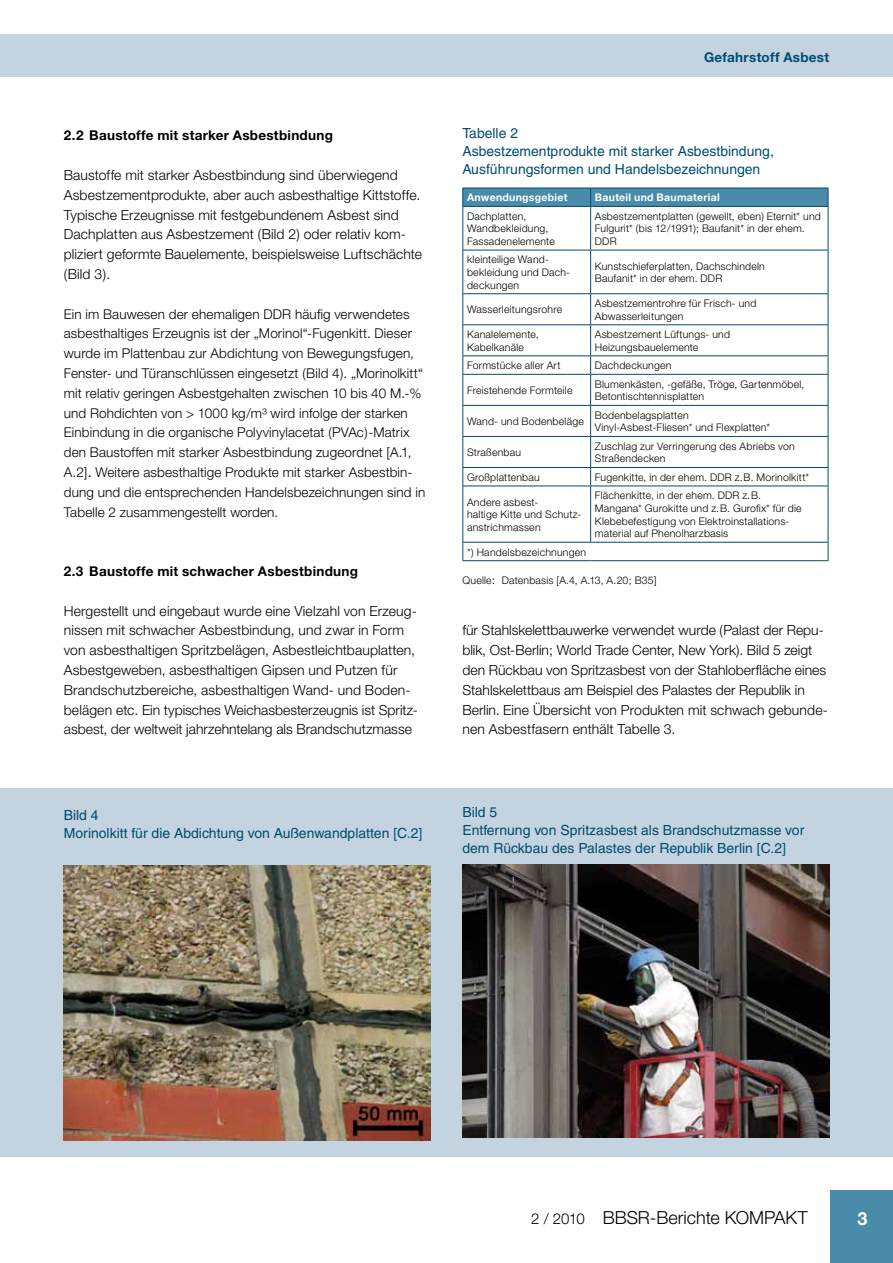
<style>
.page{position:relative;width:893px;height:1263px;background:#fff}
.page>*{position:absolute;margin:0;border:0;box-sizing:border-box;transform-origin:0 0}
.Flietext{font:300 18px "Helvetica Neue";color:#000}
.Hierarchie_3{font:700 18px "Helvetica Neue";color:#fff}
.Fließtext{font:300 13.95px/19.8px "Helvetica Neue";letter-spacing:.005em;color:#000}
.Abbildungs_Überschri{font:13.95px/18px "Helvetica";color:#004c71}
.Beschriftung{font:300 13.5px/19.8px "Helvetica Neue";letter-spacing:.01em;color:#000}
.Hierarchie_2{font:700 13.5px "Helvetica Neue";letter-spacing:.02em;color:#000}
.Flietext-2{font:700 13.5px "Helvetica Neue";letter-spacing:.02em;color:#004c71}
.Tabellen_Text{font:300 10.5px/12.6px "Helvetica Neue";letter-spacing:.02em;color:#000}
.Tabellen_Text-2{font:700 10.5px "Helvetica Neue";letter-spacing:.025em;color:#fff}
.s1{font-weight:400}
.s2{font-size:15px}
</style>
<div class="page">
<div style="left:0;top:34px;width:893px;height:42px;background:#c3d4e0"></div>
<div style="left:830px;top:1190px;width:63px;height:73px;background:#498ba9"></div>
<div style="left:0;top:788px;width:893px;height:369px;background:#c3d4e0"></div>
<img style="left:64px;top:866px;width:367px;height:274px">
<svg style="left:462px;top:188px;width:367px;height:18px;background:#4688a6"></svg>
<hr style="left:462px;top:206px;width:129px;height:1px;background:#004c71">
<hr style="left:462px;top:207px;width:1px;height:43px;background:#004c71">
<hr style="left:591px;top:206px;width:237px;height:1px;background:#004c71">
<hr style="left:590px;top:207px;width:1px;height:43px;background:#004c71">
<hr style="left:828px;top:207px;width:1px;height:43px;background:#004c71">
<hr style="left:462px;top:250px;width:129px;height:1px;background:#004c71">
<hr style="left:462px;top:250px;width:1px;height:43px;background:#004c71">
<hr style="left:591px;top:250px;width:237px;height:1px;background:#004c71">
<hr style="left:590px;top:250px;width:1px;height:43px;background:#004c71">
<hr style="left:828px;top:250px;width:1px;height:43px;background:#004c71">
<hr style="left:462px;top:293px;width:129px;height:1px;background:#004c71">
<hr style="left:462px;top:294px;width:1px;height:30px;background:#004c71">
<hr style="left:591px;top:293px;width:237px;height:1px;background:#004c71">
<hr style="left:590px;top:294px;width:1px;height:30px;background:#004c71">
<hr style="left:828px;top:294px;width:1px;height:30px;background:#004c71">
<hr style="left:462px;top:324px;width:129px;height:1px;background:#004c71">
<hr style="left:462px;top:325px;width:1px;height:30px;background:#004c71">
<hr style="left:591px;top:324px;width:237px;height:1px;background:#004c71">
<hr style="left:590px;top:325px;width:1px;height:30px;background:#004c71">
<hr style="left:828px;top:325px;width:1px;height:30px;background:#004c71">
<hr style="left:462px;top:355px;width:129px;height:1px;background:#004c71">
<svg style="left:462px;top:356px;width:1px;height:18px"></svg>
<hr style="left:591px;top:355px;width:237px;height:1px;background:#004c71">
<svg style="left:590px;top:356px;width:1px;height:18px"></svg>
<svg style="left:828px;top:356px;width:1px;height:18px"></svg>
<hr style="left:462px;top:374px;width:129px;height:1px;background:#004c71">
<hr style="left:462px;top:375px;width:1px;height:30px;background:#004c71">
<hr style="left:591px;top:374px;width:237px;height:1px;background:#004c71">
<hr style="left:590px;top:375px;width:1px;height:30px;background:#004c71">
<hr style="left:828px;top:375px;width:1px;height:30px;background:#004c71">
<hr style="left:462px;top:405px;width:129px;height:1px;background:#004c71">
<hr style="left:462px;top:406px;width:1px;height:30px;background:#004c71">
<hr style="left:591px;top:405px;width:237px;height:1px;background:#004c71">
<hr style="left:590px;top:406px;width:1px;height:30px;background:#004c71">
<hr style="left:828px;top:406px;width:1px;height:30px;background:#004c71">
<hr style="left:462px;top:436px;width:129px;height:1px;background:#004c71">
<hr style="left:462px;top:437px;width:1px;height:30px;background:#004c71">
<hr style="left:591px;top:436px;width:237px;height:1px;background:#004c71">
<hr style="left:590px;top:437px;width:1px;height:30px;background:#004c71">
<hr style="left:828px;top:437px;width:1px;height:30px;background:#004c71">
<hr style="left:462px;top:467px;width:129px;height:1px;background:#004c71">
<svg style="left:462px;top:468px;width:1px;height:18px"></svg>
<hr style="left:591px;top:467px;width:237px;height:1px;background:#004c71">
<svg style="left:590px;top:468px;width:1px;height:18px"></svg>
<svg style="left:828px;top:468px;width:1px;height:18px"></svg>
<hr style="left:462px;top:486px;width:129px;height:1px;background:#004c71">
<hr style="left:462px;top:486px;width:1px;height:56px;background:#004c71">
<hr style="left:591px;top:486px;width:237px;height:1px;background:#004c71">
<hr style="left:590px;top:486px;width:1px;height:56px;background:#004c71">
<hr style="left:828px;top:486px;width:1px;height:56px;background:#004c71">
<hr style="left:462px;top:542px;width:129px;height:1px;background:#004c71">
<svg style="left:462px;top:543px;width:1px;height:17px"></svg>
<hr style="left:591px;top:542px;width:237px;height:1px;background:#004c71">
<svg style="left:828px;top:543px;width:1px;height:17px"></svg>
<hr style="left:462px;top:560px;width:129px;height:1px;background:#004c71">
<hr style="left:591px;top:560px;width:237px;height:1px;background:#004c71">
<img style="left:462px;top:864px;width:367px;height:273px">
<p class="Hierarchie_2" style="left:64px;top:127px;width:271px">2.2 Baustoffe mit starker Asbestbindung</p>
<p class="Fließtext" style="left:64px;top:165px;width:360px">Baustoffe mit starker Asbestbindung sind überwiegend Asbestzementprodukte, aber auch asbesthaltige Kittstoffe.<br>Typische Erzeugnisse mit festgebundenem Asbest sind Dachplatten aus Asbestzement (Bild 2) oder relativ kom&shy;pliziert geformte Bauelemente, beispielsweise Luftschächte (Bild 3).</p>
<p class="Beschriftung" style="left:64px;top:304px;width:363px">Ein im Bauwesen der ehemaligen DDR häufig verwendetes asbesthaltiges Erzeugnis ist der „Morinol“-Fugenkitt. Dieser wurde im Plattenbau zur Abdichtung von Bewegungsfugen, Fenster- und Türanschlüssen eingesetzt (Bild 4). „Morinolkitt“ mit relativ geringen Asbestgehalten zwischen 10 bis 40 M.-% und Rohdichten von &gt; 1000 kg/m³ wird infolge der starken Einbindung in die organische Polyvinylacetat (PVAc)-Matrix den Baustoffen mit starker Asbestbindung zugeordnet [A.1, A.2]<span class="s1">.</span> Weitere asbesthaltige Produkte mit starker Asbestbin&shy;dung und die entsprechenden Handelsbezeichnungen sind in Tabelle 2 zusammengestellt worden.</p>
<p class="Hierarchie_2" style="left:64px;top:563px;width:296px">2.3 Baustoffe mit schwacher Asbestbindung</p>
<p class="Fließtext" style="left:64px;top:600px;width:355px">Hergestellt und eingebaut wurde eine Vielzahl von Erzeug&shy;nissen mit schwacher Asbestbindung, und zwar in Form von asbesthaltigen Spritzbelägen, Asbestleichtbauplatten, Asbestgeweben, asbesthaltigen Gipsen und Putzen für Brandschutzbereiche, asbesthaltigen Wand- und Boden&shy;belägen etc. Ein typisches Weichasbesterzeugnis ist Spritz&shy;asbest, der weltweit jahrzehntelang als Brandschutzmasse</p>
<h2 class="Abbildungs_Überschri" style="left:64px;top:805px;width:360px">Bild 4<br>Morinolkitt für die Abdichtung von Außenwandplatten [C.2]</h2>
<p class="Flietext-2" style="left:704px;top:49px;width:127px">Gefahrstoff Asbest</p>
<p class="Abbildungs_Überschri" style="left:462px;top:124px;width:313px">Tabelle 2<br>Asbestzementprodukte mit starker Asbestbindung,<br>Ausführungsformen und Handelsbezeichnungen</p>
<p class="Tabellen_Text-2" style="left:467px;top:191px;width:102px">Anwendungsgebiet</p>
<p class="Tabellen_Text-2" style="left:595px;top:191px;width:126px">Bauteil und Baumaterial</p>
<p class="Tabellen_Text" style="left:467px;top:209px;width:89px">Dachplatten,<br>Wandbekleidung,<br>Fassadenelemente</p>
<p class="Tabellen_Text" style="left:595px;top:209px;width:228px">Asbestzementplatten (gewellt, eben) Eternit* und<br>Fulgurit* (bis 12/1991); Baufanit* in der ehem.<br>DDR</p>
<p class="Tabellen_Text" style="left:467px;top:253px;width:105px">kleinteilige Wand&shy;bekleidung und Dach&shy;deckungen</p>
<p class="Tabellen_Text" style="left:595px;top:259px;width:171px">Kunstschieferplatten, Dachschindeln<br>Baufanit* in der ehem. DDR</p>
<p class="Tabellen_Text" style="left:467px;top:303px;width:97px">Wasserleitungsrohre</p>
<p class="Tabellen_Text" style="left:595px;top:297px;width:163px">Asbestzementrohre für Frisch- und<br>Abwasserleitungen</p>
<p class="Tabellen_Text" style="left:467px;top:328px;width:73px">Kanalelemente,<br>Kabelkanäle</p>
<p class="Tabellen_Text" style="left:595px;top:328px;width:137px">Asbestzement Lüftungs- und<br>Heizungsbauelemente</p>
<p class="Tabellen_Text" style="left:467px;top:359px;width:95px">Formstücke aller Art</p>
<p class="Tabellen_Text" style="left:595px;top:359px;width:78px">Dachdeckungen</p>
<p class="Tabellen_Text" style="left:467px;top:384px;width:107px">Freistehende Formteile</p>
<p class="Tabellen_Text" style="left:595px;top:377px;width:211px">Blumenkästen, -gefäße, Tröge, Gartenmöbel,<br>Betontischtennisplatten</p>
<p class="Tabellen_Text" style="left:467px;top:415px;width:118px">Wand- und Bodenbeläge</p>
<p class="Tabellen_Text" style="left:595px;top:408px;width:177px">Bodenbelagsplatten<br>Vinyl-Asbest-Fliesen* und Flexplatten*</p>
<p class="Tabellen_Text" style="left:467px;top:446px;width:55px">Straßenbau</p>
<p class="Tabellen_Text" style="left:595px;top:440px;width:201px">Zuschlag zur Verringerung des Abriebs von<br>Straßendecken</p>
<p class="Tabellen_Text" style="left:467px;top:471px;width:74px">Großplattenbau</p>
<p class="Tabellen_Text" style="left:595px;top:471px;width:216px">Fugenkitte, in der ehem. DDR z.B. Morinolkitt*</p>
<p class="Tabellen_Text" style="left:467px;top:495px;width:116px">Andere asbest-<br>haltige Kitte und Schutz&shy;anstrichmassen</p>
<p class="Tabellen_Text" style="left:595px;top:489px;width:208px">Flächenkitte, in der ehem. DDR z.B.<br>Mangana* Gurokitte und z.B. Gurofix* für die Klebebefestigung von Elektroinstallations&shy;material auf Phenolharzbasis</p>
<p class="Tabellen_Text" style="left:467px;top:545px;width:121px">*) Handelsbezeichnungen</p>
<p class="Tabellen_Text" style="left:462px;top:573px;width:196px">Quelle<span class="s1">:</span> Datenbasis [A.4, A.13, A.20; B35]</p>
<p class="Fließtext" style="left:462px;top:620px;width:367px">für Stahlskelettbauwerke verwendet wurde (Palast der Repu&shy;blik, Ost-Berlin; World Trade Center, New York). Bild 5 zeigt den Rückbau von Spritzasbest von der Stahloberfläche eines Stahlskelettbaus am Beispiel des Palastes der Republik in Berlin. Eine Übersicht von Produkten mit schwach gebunde&shy;nen Asbestfasern enthält Tabelle 3.</p>
<h2 class="Abbildungs_Überschri" style="left:462px;top:803px;width:343px">Bild 5<br>Entfernung von Spritzasbest als Brandschutzmasse vor dem Rückbau des Palastes der Republik Berlin [C.2]</h2>
<p class="Flietext" style="left:531px;top:1206px;width:278px"><span class="s2">2 / 2010</span> BBSR-Berichte KOMPAKT</p>
<p class="Hierarchie_3" style="left:857px;top:1208px;width:12px">3</p>
</div>
